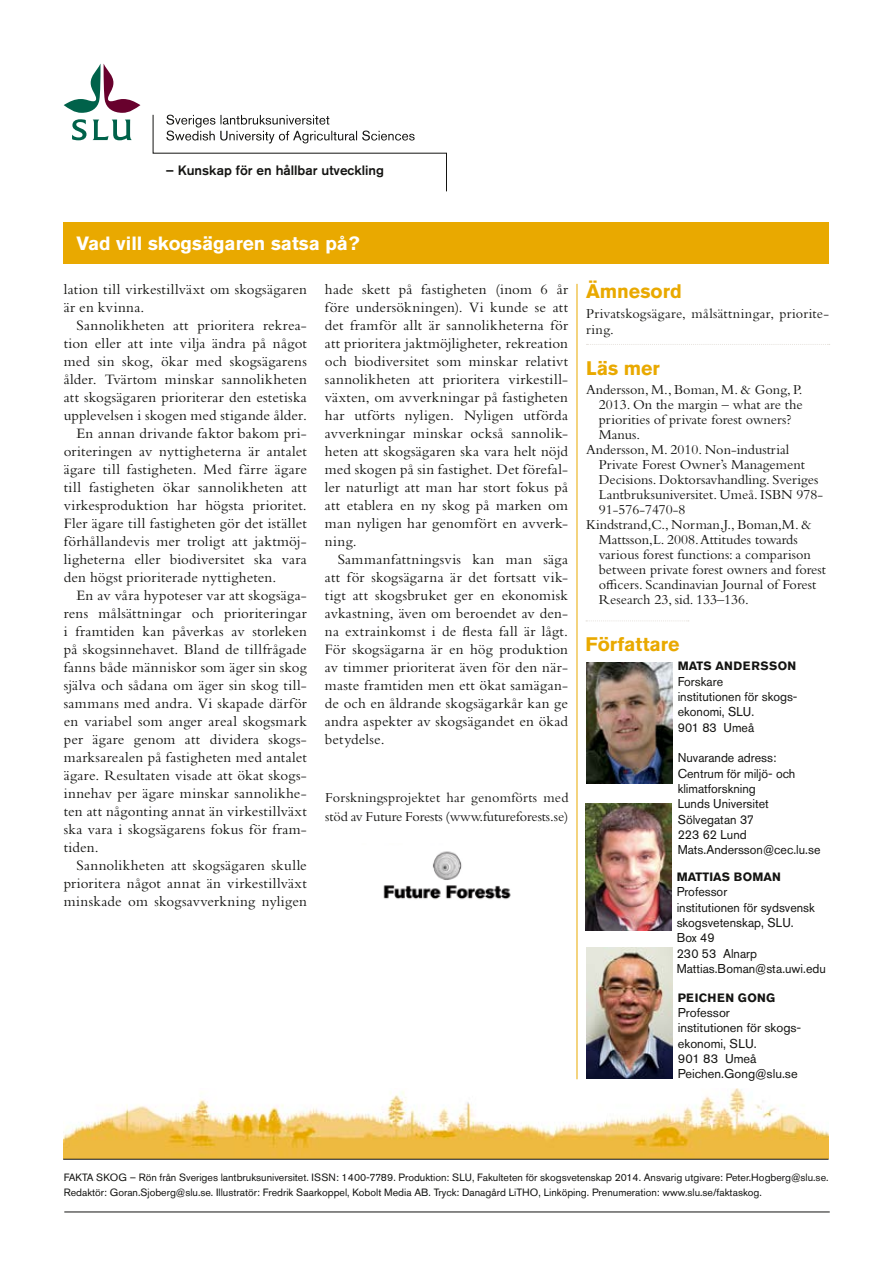
<style>
.page{position:relative;width:893px;height:1263px;background:#fff}
.page>*{position:absolute;margin:0;border:0;box-sizing:border-box;transform-origin:0 0}
.t1{font:700 19.5px "Akzidenz Grotesk Std";letter-spacing:-.005em;color:#e9a900}
.t2{font:700 19.05px "Akzidenz Grotesk Std";color:#fff}
.t3{font:15px/18px "Bembo Std";letter-spacing:.015em;color:#141412;text-align:justify}
.t4{font:14.25px "Bembo Std";color:#141412}
.t5{font:14.25px/18.8px "Bembo";letter-spacing:-.005em;color:#141412}
.t6{font:14.25px/16.5px "Bembo Std";letter-spacing:.025em;color:#141412}
.t7{font:500 13.5px "Akzidenz Grotesk Std";color:#141412}
.t8{font:12.75px/15.3px "Akzidenz Grotesk Std";color:#141412}
.t9{font:700 12px "Akzidenz Grotesk Std";letter-spacing:.035em;color:#141412}
.t10{font:700 12px "Akzidenz Grotesk Std";letter-spacing:.055em;color:#141412}
.t11{font:700 12px "Akzidenz Grotesk Std";letter-spacing:.015em;color:#141412}
.t12{font:10.5px/15px "Akzidenz Grotesk Std";color:#141412}
</style>
<div class="page">
<svg style="left:152px;top:114px;width:295px;height:78px"></svg>
<svg style="left:64px;top:64px;width:76px;height:49px"></svg>
<svg style="left:72px;top:119px;width:15px;height:21px"></svg>
<svg style="left:93px;top:120px;width:39px;height:20px"></svg>
<div style="left:64px;top:222px;width:765px;height:42px;background:#e9a900"></div>
<img style="left:63px;top:1089px;width:766px;height:70px">
<hr style="left:64px;top:1211px;width:766px;height:1px;background:#141412">
<hr style="left:576px;top:284px;width:1px;height:795px;background:#e9a900">
<svg style="left:586px;top:344px;width:244px;height:1px"></svg>
<svg style="left:586px;top:620px;width:103px;height:1px"></svg>
<hr style="left:63px;top:1159px;width:766px;height:1px;background:#141412">
<img style="left:587px;top:948px;width:85px;height:131px">
<img style="left:585px;top:804px;width:86px;height:127px">
<img style="left:587px;top:662px;width:85px;height:122px">
<img style="left:383px;top:851px;width:128px;height:49px">
<p class="t7" style="left:166px;top:162px;width:220px">– Kunskap för en hållbar utveckling</p>
<p class="t2" style="left:77px;top:232px;width:284px">Vad vill skogsägaren satsa på?</p>
<p class="t3" style="left:64px;top:280px;width:245px">lation till virkestillväxt om skogsägaren är en kvinna.</p>
<p class="t3" style="left:77px;top:316px;width:232px">Sannolikheten att prioritera rekrea-</p>
<p class="t3" style="left:64px;top:334px;width:245px">tion eller att inte vilja ändra på något</p>
<p class="t3" style="left:64px;top:352px;width:245px">med sin skog, ökar med skogsägarens</p>
<p class="t3" style="left:64px;top:370px;width:245px">ålder. Tvärtom minskar sannolikheten</p>
<p class="t3" style="left:64px;top:388px;width:245px">att skogsägaren prioriterar den estetiska</p>
<p class="t3" style="left:64px;top:406px;width:245px">upplevelsen i skogen med stigande ålder.</p>
<p class="t3" style="left:77px;top:424px;width:232px">En annan drivande faktor bakom pri-</p>
<p class="t3" style="left:64px;top:442px;width:245px">oriteringen av nyttigheterna är antalet</p>
<p class="t3" style="left:64px;top:460px;width:245px">ägare till fastigheten. Med färre ägare</p>
<p class="t3" style="left:64px;top:478px;width:245px">till fastigheten ökar sannolikheten att</p>
<p class="t3" style="left:64px;top:496px;width:245px">virkesproduktion har högsta prioritet.</p>
<p class="t3" style="left:64px;top:514px;width:245px">Fler ägare till fastigheten gör det istället</p>
<p class="t3" style="left:64px;top:532px;width:245px">förhållandevis mer troligt att jaktmöj-</p>
<p class="t3" style="left:64px;top:550px;width:245px">ligheterna eller biodiversitet ska vara</p>
<p class="t3" style="left:64px;top:568px;width:214px">den högst prioriterade nyttigheten.</p>
<p class="t3" style="left:76px;top:586px;width:232px">En av våra hypoteser var att skogsäga-</p>
<p class="t3" style="left:64px;top:604px;width:245px">rens målsättningar och prioriteringar</p>
<p class="t3" style="left:64px;top:622px;width:245px">i framtiden kan påverkas av storleken</p>
<p class="t3" style="left:64px;top:640px;width:245px">på skogsinnehavet. Bland de tillfrågade</p>
<p class="t3" style="left:64px;top:658px;width:245px">fanns både människor som äger sin skog</p>
<p class="t3" style="left:64px;top:676px;width:245px">själva och sådana om äger sin skog till-</p>
<p class="t3" style="left:64px;top:694px;width:245px">sammans med andra. Vi skapade därför</p>
<p class="t3" style="left:64px;top:712px;width:245px">en variabel som anger areal skogsmark</p>
<p class="t3" style="left:64px;top:730px;width:245px">per ägare genom att dividera skogs-</p>
<p class="t3" style="left:64px;top:748px;width:245px">marksarealen på fastigheten med antalet</p>
<p class="t3" style="left:64px;top:766px;width:245px">ägare. Resultaten visade att ökat skogs-</p>
<p class="t3" style="left:64px;top:784px;width:245px">innehav per ägare minskar sannolikhe-</p>
<p class="t3" style="left:64px;top:802px;width:245px">ten att någonting annat än virkestillväxt</p>
<p class="t3" style="left:64px;top:820px;width:245px">ska vara i skogsägarens fokus för fram-</p>
<p class="t3" style="left:64px;top:838px;width:37px">tiden.</p>
<p class="t3" style="left:76px;top:856px;width:232px">Sannolikheten att skogsägaren skulle</p>
<p class="t3" style="left:64px;top:874px;width:245px">prioritera något annat än virkestillväxt</p>
<p class="t3" style="left:64px;top:892px;width:245px">minskade om skogsavverkning nyligen</p>
<p class="t3" style="left:325px;top:280px;width:245px">hade skett på fastigheten (inom 6 år före undersökningen). Vi kunde se att det framför allt är sannolikheterna för att prioritera jaktmöjligheter, rekreation och biodiversitet som minskar relativt sannolikheten att prioritera virkestill&shy;växten, om avverkningar på fastigheten har utförts nyligen. Nyligen utförda avverkningar minskar också sannolik&shy;heten att skogsägaren ska vara helt nöjd med skogen på sin fastighet. Det förefal&shy;ler naturligt att man har stort fokus på att etablera en ny skog på marken om man nyligen har genomfört en avverk&shy;ning.</p>
<p class="t3" style="left:325px;top:550px;width:245px;text-indent:13px">Sammanfattningsvis kan man säga att för skogsägarna är det fortsatt vik&shy;tigt att skogsbruket ger en ekonomisk avkastning, även om beroendet av den&shy;na extrainkomst i de flesta fall är lågt.<br>För skogsägarna är en hög produktion av timmer prioriterat även för den när&shy;maste framtiden men ett ökat samägan&shy;de och en åldrande skogsägarkår kan ge andra aspekter av skogsägandet en ökad betydelse.</p>
<p class="t5" style="left:325px;top:788px;width:245px">Forskningsprojektet har genomförts med stöd av Future Forests (www.futureforests.se)</p>
<h1 class="t1" style="left:586px;top:280px;width:97px">Ämnesord</h1>
<p class="t6" style="left:586px;top:305px;width:245px">Privatskogsägare, målsättningar, priorite&shy;ring.</p>
<h1 class="t1" style="left:586px;top:357px;width:75px">Läs mer</h1>
<p class="t4" style="left:586px;top:381px;width:218px">Andersson, M., Boman, M. &amp; Gong, P.</p>
<p class="t4" style="left:599px;top:396px;width:205px">2013. On the margin – what are the</p>
<p class="t4" style="left:599px;top:411px;width:194px">priorities of private forest owners?</p>
<p class="t4" style="left:599px;top:426px;width:43px">Manus.</p>
<p class="t4" style="left:586px;top:441px;width:205px">Andersson, M. 2010. Non-industrial</p>
<p class="t4" style="left:599px;top:456px;width:208px">Private Forest Owner’s Management</p>
<p class="t4" style="left:599px;top:471px;width:221px">Decisions. Doktorsavhandling. Sveriges</p>
<p class="t4" style="left:599px;top:486px;width:226px">Lantbruksuniversitet. Umeå. ISBN 978-</p>
<p class="t4" style="left:599px;top:501px;width:88px">91-576-7470-8</p>
<p class="t4" style="left:586px;top:516px;width:227px">Kindstrand,C., Norman,J., Boman,M. &amp;</p>
<p class="t4" style="left:599px;top:531px;width:200px">Mattsson,L. 2008. Attitudes towards</p>
<p class="t4" style="left:599px;top:546px;width:214px">various forest functions: a comparison</p>
<p class="t4" style="left:599px;top:561px;width:229px">between private forest owners and forest</p>
<p class="t4" style="left:599px;top:576px;width:219px">officers. Scandinavian Journal of Forest</p>
<p class="t4" style="left:599px;top:591px;width:152px">Research 23, sid. 133–136.</p>
<h1 class="t1" style="left:585px;top:633px;width:95px">Författare</h1>
<p class="t10" style="left:678px;top:659px;width:93px">Mats Andersso</p>
<p class="t9" style="left:788px;top:659px;width:10px">n</p>
<p class="t8" style="left:678px;top:674px;width:121px">Forskare<br>institutionen för skogs&shy;ekonomi, SLU.<br>901 83 Umeå</p>
<p class="t8" style="left:678px;top:750px;width:144px">Nuvarande adress:<br>Centrum för miljö- och klimatforskning<br>Lunds Universitet<br>Sölvegatan 37<br>223 62 Lund<br>Mats.Andersson@cec.lu.se</p>
<p class="t11" style="left:677px;top:870px;width:77px">Mattias Boma</p>
<p class="t9" style="left:772px;top:870px;width:10px">n</p>
<p class="t8" style="left:677px;top:884px;width:151px">Professor<br>institutionen för sydsvensk skogsvetenskap, SLU.<br>Box 49<br>230 53 Alnarp<br>Mattias.Boman@sta.uwi.edu</p>
<p class="t9" style="left:678px;top:990px;width:97px">Peichen Gong</p>
<p class="t8" style="left:678px;top:1005px;width:125px">Professor<br>institutionen för skogs&shy;ekonomi, SLU.<br>901 83 Umeå<br>Peichen.Gong@slu.se</p>
<p class="t12" style="left:64px;top:1170px;width:766px">FAKTA SKOG – Rön från Sveriges lantbruksuniversitet. ISSN: 1400-7789. Produktion: SLU, Fakulteten för skogsvetenskap 2014. Ansvarig utgivare: Peter.Hogberg@slu.se.<br>Redaktör: Goran.Sjoberg@slu.se. Illustratör: Fredrik Saarkoppel, Kobolt Media AB. Tryck: Danagård LiTHO, Linköping. Prenumeration: www.slu.se/faktaskog.</p>
</div>
